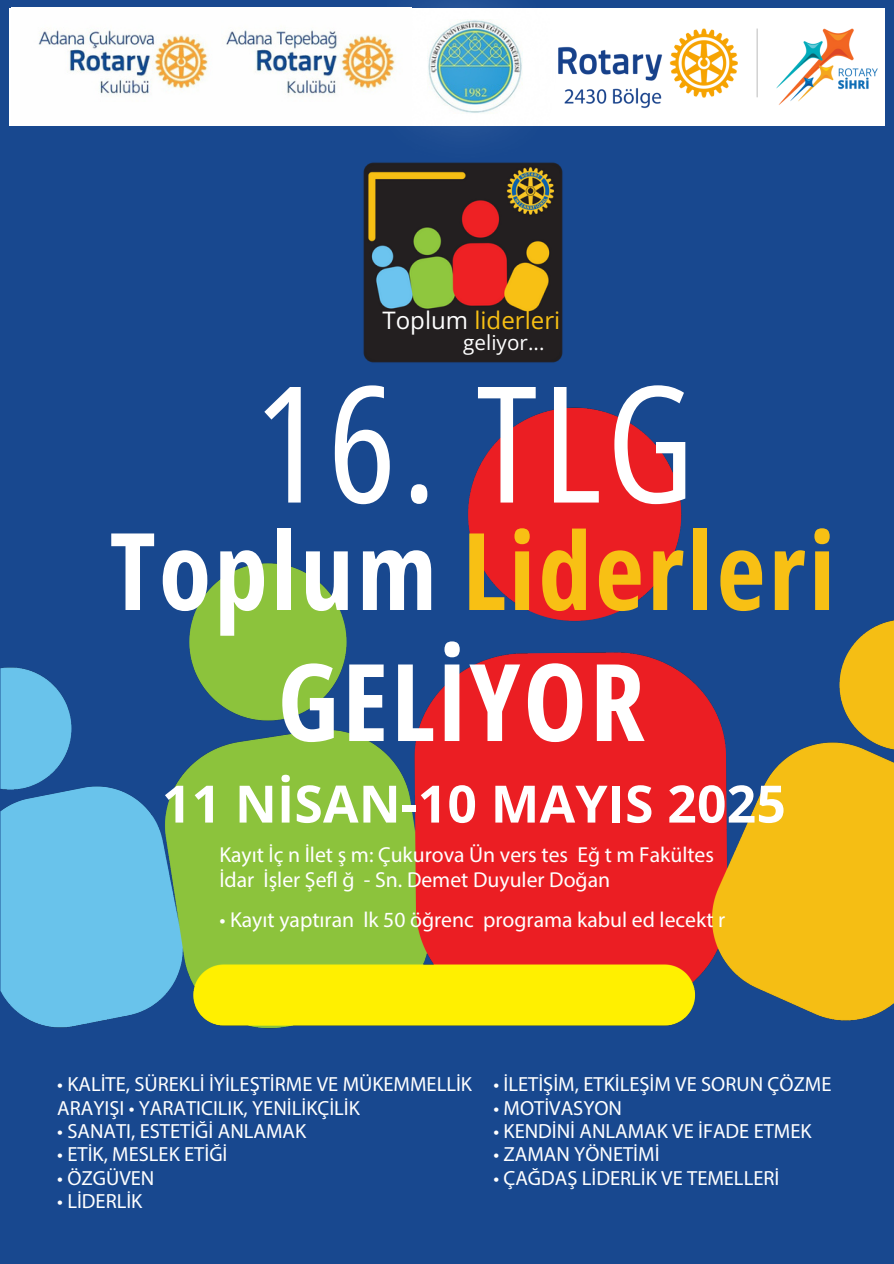
<style>
.page{position:relative;width:894px;height:1264px;background:#fff}
.page>*{position:absolute;margin:0;border:0;box-sizing:border-box;transform-origin:0 0}
.t1{font:161.85px "Open Sans Condensed";color:#fff}
.t2{font:700 107.1px/130.9px "Open Sans Condensed";letter-spacing:.03em;color:#fff;text-align:center}
.t3{font:700 51.6px "Open Sans";letter-spacing:.005em;color:#fff}
.t4{font:24.15px "Open Sans";color:#f8c014}
.t5{font:21.75px/25.3px "Myriad Pro";color:#fff}
.t6{font:20.7px "Open Sans";letter-spacing:.005em;color:#fff}
.t7{font:20.55px/23.4px "Myriad Pro";color:#fff}
.s1{color:#fff}
.s2{color:#f8c014}
</style>
<div class="page">
<div style="left:0;top:0;width:893px;height:1263px;background:#18488f"></div>
<img style="left:0;top:407px;width:893px;height:622px">
<img style="left:363px;top:162px;width:200px;height:201px">
<div style="left:9px;top:8px;width:875px;height:117px;background:#fff"></div>
<img style="left:387px;top:0;width:176px;height:166px">
<img style="left:11px;top:8px;width:400px;height:118px">
<img style="left:539px;top:25px;width:339px;height:83px">
<p class="t4" style="left:382px;top:303px;width:179px"><span class="s1">Toplum</span> liderleri</p>
<h3 class="t6" style="left:463px;top:328px;width:83px">geliyor...</h3>
<p class="t1" style="left:254px;top:329px;width:441px">16. TLG</p>
<p class="t2" style="left:110px;top:503px;width:726px">Toplum <span class="s2">Liderleri<br></span>GELİYOR</p>
<p class="t3" style="left:162px;top:767px;width:625px">11 NİSAN-10 MAYIS 2025</p>
<p class="t5" style="left:219px;top:843px;width:496px">Kayıt İç n İlet ş m: Çukurova Ün vers tes Eğ t m Fakültes<br>İdar İşler Şefl ğ - Sn. Demet Duyuler Doğan</p>
<p class="t5" style="left:219px;top:908px;width:507px">• Kayıt yaptıran lk 50 öğrenc programa kabul ed lecekt r</p>
<p class="t7" style="left:57px;top:1074px;width:416px">• KALİTE, SÜREKLİ İYİLEŞTİRME VE MÜKEMMELLİK<br>ARAYIŞI • YARATICILIK, YENİLİKÇİLİK</p>
<p class="t7" style="left:57px;top:1121px;width:250px">• SANATI, ESTETİĞİ ANLAMAK</p>
<p class="t7" style="left:57px;top:1144px;width:172px">• ETİK, MESLEK ETİĞİ</p>
<p class="t7" style="left:57px;top:1167px;width:99px">• ÖZGÜVEN</p>
<p class="t7" style="left:57px;top:1191px;width:87px">• LİDERLİK</p>
<p class="t7" style="left:493px;top:1074px;width:339px">• İLETİŞİM, ETKİLEŞİM VE SORUN ÇÖZME</p>
<p class="t7" style="left:493px;top:1097px;width:130px">• MOTİVASYON</p>
<p class="t7" style="left:493px;top:1121px;width:319px">• KENDİNİ ANLAMAK VE İFADE ETMEK</p>
<p class="t7" style="left:493px;top:1144px;width:167px">• ZAMAN YÖNETİMİ</p>
<p class="t7" style="left:493px;top:1167px;width:287px">• ÇAĞDAŞ LİDERLİK VE TEMELLERİ</p>
</div>
